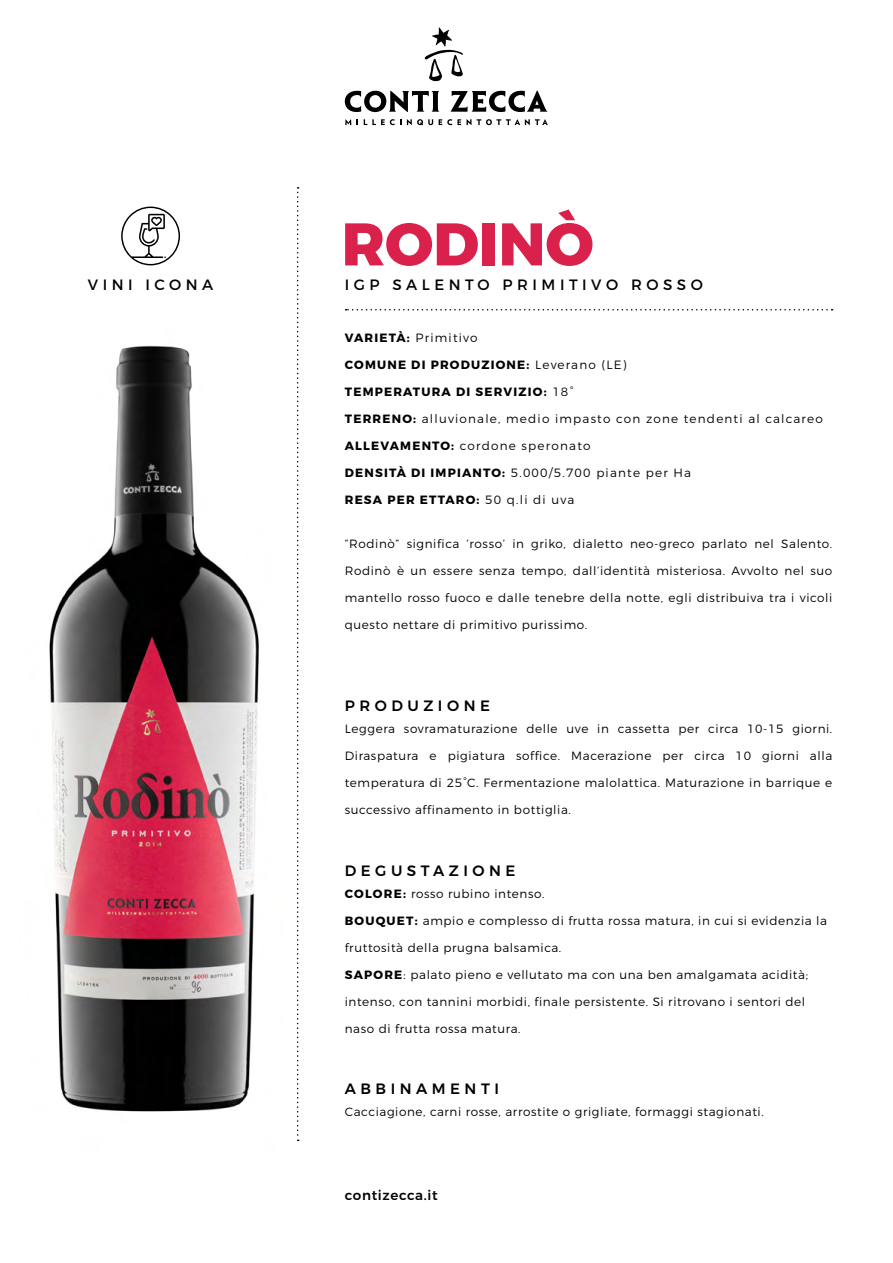
<style>
.page{position:relative;width:893px;height:1263px;background:#fff}
.page>*{position:absolute;margin:0;border:0;box-sizing:border-box;transform-origin:0 0}
.t1{font:800 60px "Montserrat";color:#da214b}
.t2{font:15px "Montserrat";letter-spacing:.3em;color:#000}
.t3{font:500 15px "Montserrat";letter-spacing:.3em;color:#000}
.t4{font:500 13.5px "Montserrat";letter-spacing:.05em;color:#000}
.t5{font:300 12px "Montserrat";letter-spacing:.05em;color:#000}
.t6{font:300 12px "Montserrat";letter-spacing:.1em;color:#000}
.t7{font:700 12px "Montserrat";letter-spacing:.1em;color:#000}
.s1{font-weight:700}
.s2{font-weight:300}
</style>
<div class="page">
<svg style="left:424px;top:27px;width:39px;height:54px"></svg>
<svg style="left:345px;top:91px;width:94px;height:21px"></svg>
<svg style="left:451px;top:91px;width:96px;height:21px"></svg>
<svg style="left:345px;top:119px;width:6px;height:6px"></svg>
<svg style="left:364px;top:119px;width:37px;height:6px"></svg>
<svg style="left:407px;top:119px;width:26px;height:6px"></svg>
<svg style="left:439px;top:119px;width:22px;height:6px"></svg>
<svg style="left:467px;top:119px;width:4px;height:6px"></svg>
<svg style="left:477px;top:119px;width:71px;height:6px"></svg>
<svg style="left:297px;top:187px;width:2px;height:954px"></svg>
<svg style="left:346px;top:309px;width:487px;height:1px"></svg>
<svg style="left:121px;top:207px;width:59px;height:58px"></svg>
<img style="left:49px;top:345px;width:210px;height:767px">
<h1 class="t1" style="left:342px;top:207px;width:254px">RODINÒ</h1>
<p class="t2" style="left:88px;top:275px;width:127px">VINI ICONA</p>
<p class="t2" style="left:345px;top:275px;width:360px">IGP SALENTO PRIMITIVO ROSSO</p>
<p class="t6" style="left:345px;top:330px;width:134px"><span class="s1">VARIETÀ:</span> Primitivo</p>
<p class="t7" style="left:345px;top:357px;width:283px">COMUNE DI PRODUZIONE: <span class="s2">Leverano (LE)</span></p>
<p class="t7" style="left:345px;top:384px;width:230px">TEMPERATURA DI SERVIZIO: <span class="s2">18°</span></p>
<p class="t6" style="left:345px;top:411px;width:480px"><span class="s1">TERRENO:</span> alluvionale, medio impasto con zone tendenti al calcareo</p>
<p class="t6" style="left:345px;top:438px;width:247px"><span class="s1">ALLEVAMENTO:</span> cordone speronato</p>
<p class="t6" style="left:345px;top:465px;width:348px"><span class="s1">DENSITÀ DI IMPIANTO:</span> 5.000/5.700 piante per Ha</p>
<p class="t7" style="left:345px;top:492px;width:231px">RESA PER ETTARO: <span class="s2">50 q.li di uva</span></p>
<p class="t5" style="left:345px;top:536px;width:489px">“Rodinò” significa ‘rosso’ in griko, dialetto neo-greco parlato nel Salento.</p>
<p class="t5" style="left:345px;top:563px;width:489px">Rodinò è un essere senza tempo, dall’identità misteriosa. Avvolto nel suo</p>
<p class="t5" style="left:345px;top:590px;width:489px">mantello rosso fuoco e dalle tenebre della notte, egli distribuiva tra i vicoli</p>
<p class="t5" style="left:345px;top:617px;width:244px">questo nettare di primitivo purissimo.</p>
<p class="t3" style="left:345px;top:696px;width:147px">PRODUZIONE</p>
<p class="t5" style="left:345px;top:722px;width:489px">Leggera sovramaturazione delle uve in cassetta per circa 10-15 giorni.</p>
<p class="t5" style="left:345px;top:749px;width:489px">Diraspatura e pigiatura soffice. Macerazione per circa 10 giorni alla</p>
<p class="t5" style="left:345px;top:776px;width:489px">temperatura di 25°C. Fermentazione malolattica. Maturazione in barrique e</p>
<p class="t5" style="left:345px;top:803px;width:228px">successivo affinamento in bottiglia.</p>
<p class="t3" style="left:345px;top:861px;width:172px">DEGUSTAZIONE</p>
<p class="t5" style="left:345px;top:886px;width:201px"><span class="s1">COLORE:</span> rosso rubino intenso.</p>
<p class="t5" style="left:345px;top:913px;width:484px"><span class="s1">BOUQUET:</span> ampio e complesso di frutta rossa matura, in cui si evidenzia la</p>
<p class="t5" style="left:345px;top:940px;width:218px">fruttosità della prugna balsamica.</p>
<p class="t5" style="left:345px;top:967px;width:465px"><span class="s1">SAPORE</span>: palato pieno e vellutato ma con una ben amalgamata acidità;</p>
<p class="t5" style="left:345px;top:994px;width:462px">intenso, con tannini morbidi, finale persistente. Si ritrovano i sentori del</p>
<p class="t5" style="left:345px;top:1021px;width:177px">naso di frutta rossa matura.</p>
<p class="t3" style="left:345px;top:1079px;width:156px">ABBINAMENTI</p>
<p class="t5" style="left:345px;top:1104px;width:420px">Cacciagione, carni rosse, arrostite o grigliate, formaggi stagionati.</p>
<p class="t4" style="left:345px;top:1187px;width:94px">contizecca.it</p>
</div>
